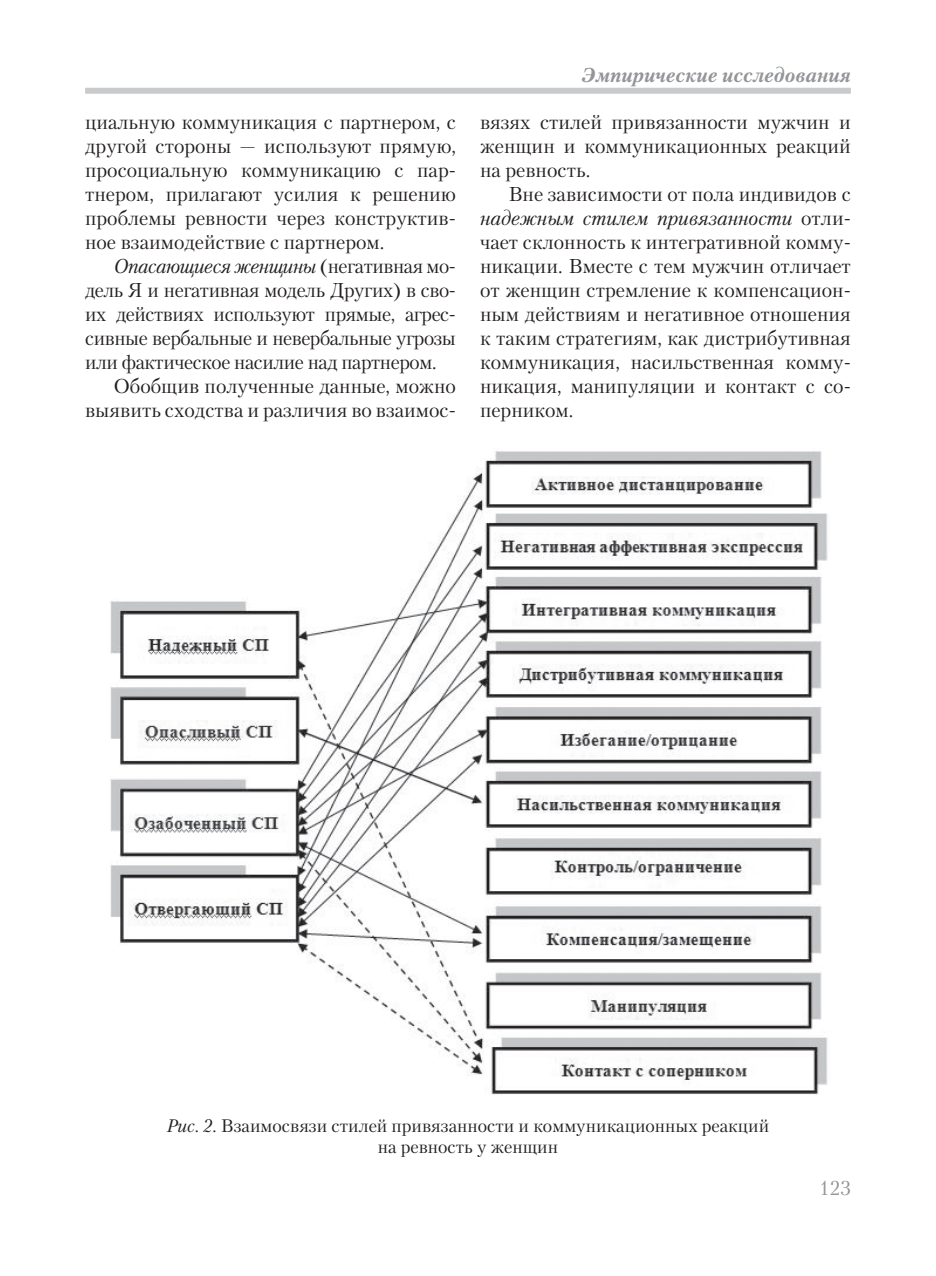
<style>
.page{position:relative;width:936px;height:1276px;background:#fff}
.page>*{position:absolute;margin:0;border:0;box-sizing:border-box;transform-origin:0 0}
.Основной{font:20px/24px "Petersburg C";color:#231f20;text-align:justify}
.Основной-2{font:italic 700 20px "Petersburg C";color:#939598}
.t1{font:20px "Petersburg C";color:#939598}
.Основной-3{font:18px/21px "Petersburg C";color:#231f20;text-align:center}
.s1{font-style:italic}
</style>
<div class="page">
<div style="left:85px;top:88px;width:765px;height:6px;background:#c9cacb"></div>
<img style="left:110px;top:451px;width:718px;height:644px">
<p class="Основной" style="left:85px;top:110px;width:372px">циальную коммуникация с партнером, с другой стороны — используют прямую, просоциальную коммуникацию с пар&shy;тнером, прилагают усилия к решению проблемы ревности через конструктив&shy;ное взаимодействие с партнером.</p>
<p class="Основной" style="left:85px;top:254px;width:372px;text-indent:28px"><span class="s1">Опасающиеся женщины</span> (негативная мо&shy;дель Я и негативная модель Других) в сво&shy;их действиях используют прямые, агрес&shy;сивные вербальные и невербальные угрозы или фактическое насилие над партнером.</p>
<p class="Основной" style="left:85px;top:374px;width:372px;text-align:right">Обобщив полученные данные, можно выявить сходства и различия во взаимос-</p>
<p class="Основной-2" style="left:581px;top:63px;width:271px">Эмпирические исследования</p>
<p class="Основной" style="left:480px;top:110px;width:372px">вязях стилей привязанности мужчин и женщин и коммуникационных реакций на ревность.</p>
<p class="Основной" style="left:480px;top:182px;width:372px;text-indent:28px">Вне зависимости от пола индивидов с <span class="s1">надежным стилем привязанности</span> отли&shy;чает склонность к интегративной комму&shy;никации. Вместе с тем мужчин отличает от женщин стремление к компенсацион&shy;ным действиям и негативное отношения к таким стратегиям, как дистрибутивная коммуникация, насильственная комму&shy;никация, манипуляции и контакт с со&shy;перником.</p>
<p class="Основной-3" style="left:167px;top:1115px;width:604px"><span class="s1">Рис. 2.</span> Взаимосвязи стилей привязанности и коммуникационных реакций на ревность у женщин</p>
<p class="t1" style="left:819px;top:1176px;width:33px">123</p>
</div>
